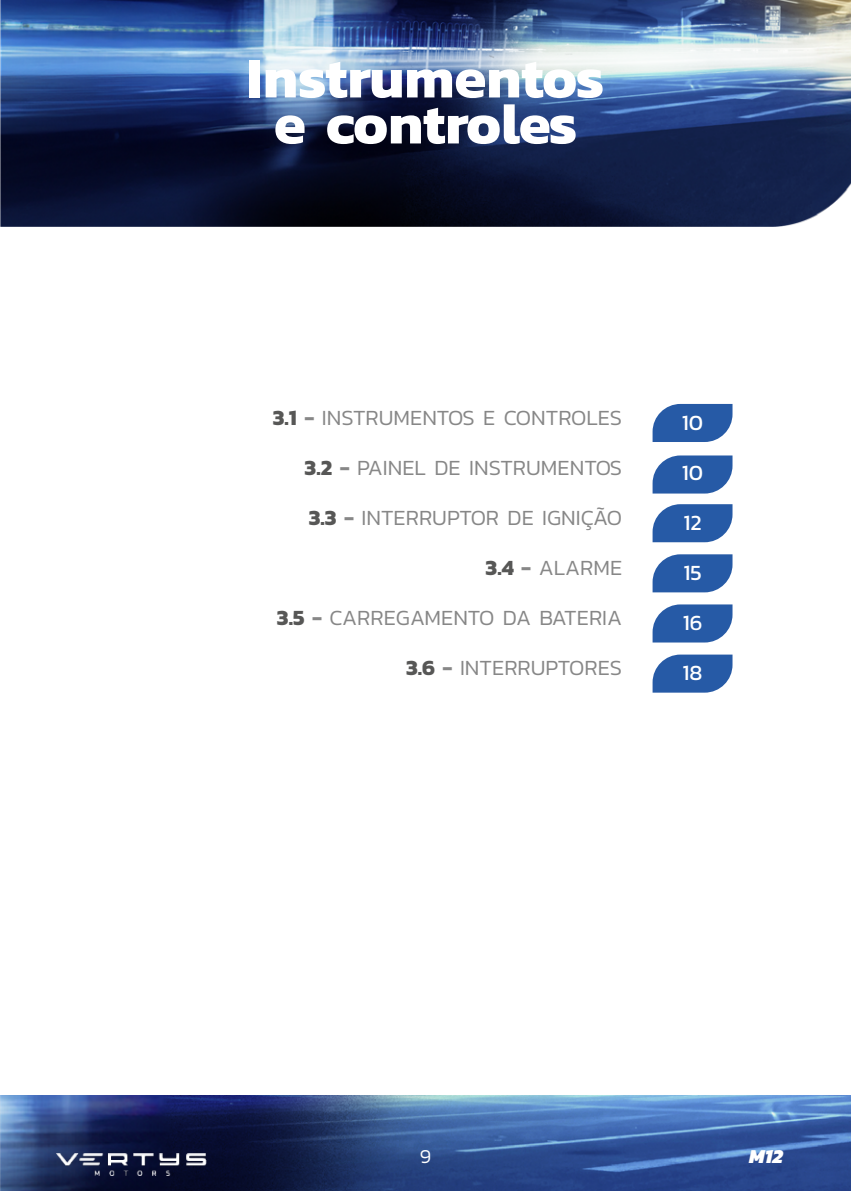
<style>
.page{position:relative;width:851px;height:1191px;background:#fff}
.page>*{position:absolute;margin:0;border:0;box-sizing:border-box;transform-origin:0 0}
.t1{font:700 58px/46px "Kanit";color:#fff;text-align:center}
.t2{font:300 22px "Kanit";color:#878787}
.t3{font:22px "Kanit";color:#fff}
.t4{font:italic 800 20px "Kanit";color:#fff}
.t5{font:300 20px "Kanit";color:#fff}
.s1{font-weight:700;color:#575756}
.s2{font-weight:700}
</style>
<div class="page">
<img style="left:0;top:1095px;width:850px;height:96px">
<img style="left:57px;top:1153px;width:150px;height:22px">
<svg style="left:652px;top:404px;width:80px;height:38px;background:#3e6cb0"></svg>
<svg style="left:652px;top:455px;width:80px;height:38px;background:#406eb0"></svg>
<svg style="left:652px;top:504px;width:80px;height:38px;background:#3f6db0"></svg>
<svg style="left:652px;top:554px;width:80px;height:38px;background:#3f6db0"></svg>
<svg style="left:652px;top:604px;width:80px;height:38px;background:#406eb0"></svg>
<svg style="left:652px;top:654px;width:80px;height:38px;background:#406eb1"></svg>
<img style="left:0;top:0;width:850px;height:226px">
<h1 class="t1" style="left:247px;top:53px;width:358px">Instrumentos e controles</h1>
<p class="t2" style="left:273px;top:402px;width:351px"><span class="s1">3.1</span> <span class="s2">-</span> INSTRUMENTOS E CONTROLES</p>
<p class="t2" style="left:304px;top:452px;width:319px"><span class="s1">3.2</span> <span class="s2">-</span> PAINEL DE INSTRUMENTOS</p>
<p class="t2" style="left:308px;top:502px;width:315px"><span class="s1">3.3</span> <span class="s2">-</span> INTERRUPTOR DE IGNIÇÃO</p>
<p class="t2" style="left:485px;top:552px;width:138px"><span class="s1">3.4</span> <span class="s2">-</span> ALARME</p>
<p class="t2" style="left:277px;top:602px;width:346px"><span class="s1">3.5</span> <span class="s2">-</span> CARREGAMENTO DA BATERIA</p>
<p class="t2" style="left:406px;top:652px;width:218px"><span class="s1">3.6</span> <span class="s2">-</span> INTERRUPTORES</p>
<p class="t3" style="left:681px;top:407px;width:23px">10</p>
<p class="t3" style="left:681px;top:457px;width:23px">10</p>
<p class="t3" style="left:683px;top:507px;width:20px">12</p>
<p class="t3" style="left:683px;top:557px;width:20px">15</p>
<p class="t3" style="left:682px;top:607px;width:21px">16</p>
<p class="t3" style="left:682px;top:657px;width:21px">18</p>
<p class="t5" style="left:420px;top:1142px;width:13px">9</p>
<p class="t4" style="left:748px;top:1140px;width:35px">M12</p>
</div>
